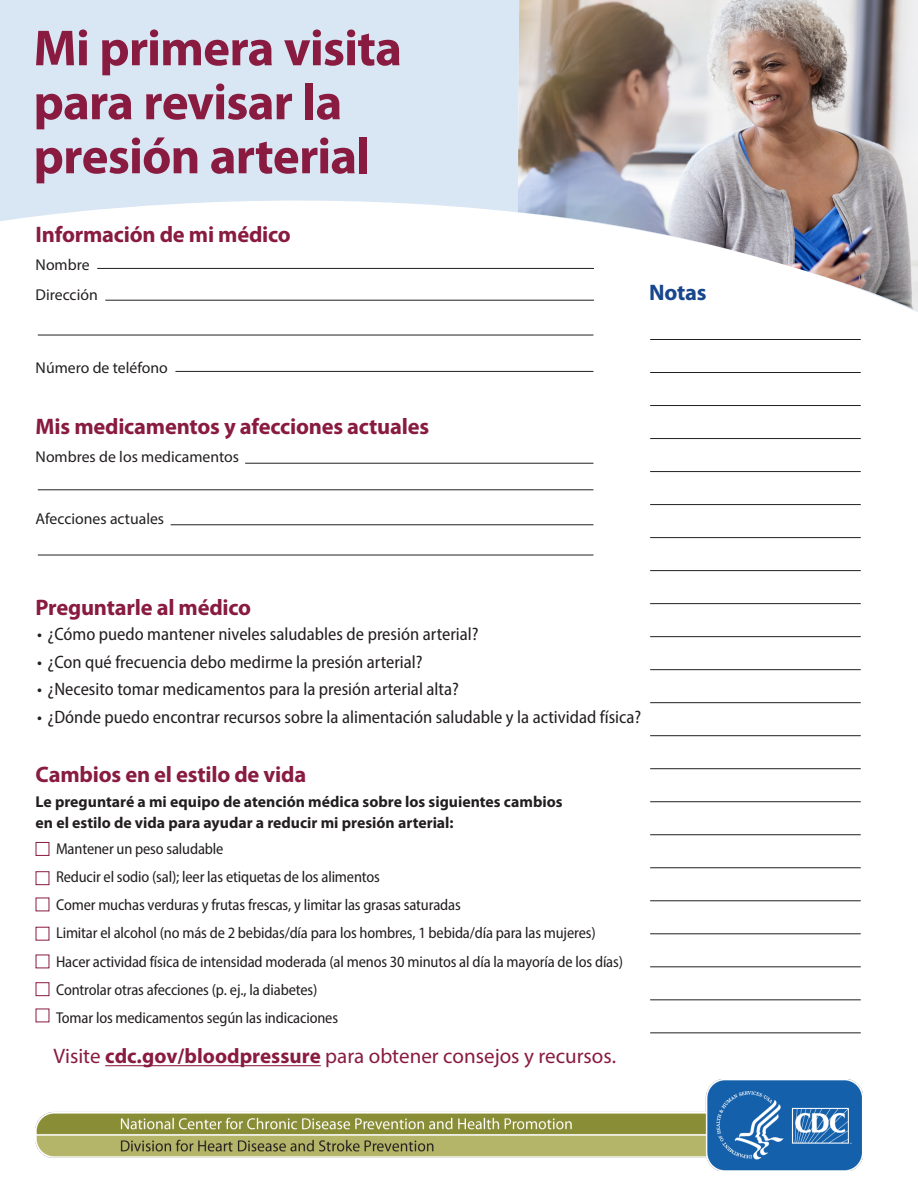
<style>
.page{position:relative;width:918px;height:1188px;background:#fff}
.page>*{position:absolute;margin:0;border:0;box-sizing:border-box;transform-origin:0 0}
.t1{font:700 51px/54px "Myriad Pro";letter-spacing:-.02em;color:#891b40}
.t2{font:700 22.5px "Myriad Pro";letter-spacing:-.01em;color:#891b40}
.t3{font:700 22.5px "Myriad Pro";letter-spacing:-.01em;color:#17468d}
.t4{font:21px "Myriad Pro";color:#891b40}
.t5{font:semi-condensed 18px "Myriad Pro";color:#231f20}
.t6{font:semi-condensed 15.75px "Myriad Pro";letter-spacing:-.01em;color:#231f20}
.t7{font:700 15.75px/21px "Myriad Pro";color:#231f20}
.t8{font:15.75px "Myriad Pro";color:#231f20}
.s1{font-weight:700}
</style>
<div class="page">
<svg style="left:0;top:0;width:518px;height:300px;fill:#d9e6f4"></svg>
<img style="left:518px;top:0;width:400px;height:312px">
<hr style="left:97px;top:268px;width:497px;height:1px;background:#231f20">
<hr style="left:105px;top:300px;width:489px;height:1px;background:#231f20">
<hr style="left:38px;top:335px;width:555px;height:1px;background:#231f20">
<hr style="left:176px;top:371px;width:417px;height:1px;background:#231f20">
<hr style="left:38px;top:489px;width:555px;height:1px;background:#231f20">
<hr style="left:245px;top:463px;width:348px;height:1px;background:#231f20">
<hr style="left:171px;top:524px;width:422px;height:1px;background:#231f20">
<hr style="left:38px;top:555px;width:555px;height:1px;background:#231f20">
<hr style="left:650px;top:603px;width:211px;height:1px;background:#231f20">
<hr style="left:650px;top:471px;width:211px;height:1px;background:#231f20">
<hr style="left:650px;top:735px;width:211px;height:1px;background:#231f20">
<hr style="left:650px;top:933px;width:211px;height:1px;background:#231f20">
<hr style="left:650px;top:405px;width:211px;height:1px;background:#231f20">
<hr style="left:650px;top:669px;width:211px;height:1px;background:#231f20">
<hr style="left:650px;top:867px;width:211px;height:1px;background:#231f20">
<hr style="left:650px;top:537px;width:211px;height:1px;background:#231f20">
<hr style="left:650px;top:801px;width:211px;height:1px;background:#231f20">
<hr style="left:650px;top:999px;width:211px;height:1px;background:#231f20">
<hr style="left:650px;top:372px;width:211px;height:1px;background:#231f20">
<hr style="left:650px;top:636px;width:211px;height:1px;background:#231f20">
<hr style="left:650px;top:504px;width:211px;height:1px;background:#231f20">
<hr style="left:650px;top:768px;width:211px;height:1px;background:#231f20">
<hr style="left:650px;top:966px;width:211px;height:1px;background:#231f20">
<hr style="left:650px;top:438px;width:211px;height:1px;background:#231f20">
<hr style="left:650px;top:702px;width:211px;height:1px;background:#231f20">
<hr style="left:650px;top:900px;width:211px;height:1px;background:#231f20">
<hr style="left:650px;top:570px;width:211px;height:1px;background:#231f20">
<hr style="left:650px;top:834px;width:211px;height:1px;background:#231f20">
<hr style="left:650px;top:1032px;width:211px;height:1px;background:#231f20">
<div style="left:36px;top:842px;width:13px;height:14px;border:1px solid #891b40"></div>
<div style="left:36px;top:871px;width:13px;height:14px;border:1px solid #891b40"></div>
<div style="left:36px;top:982px;width:13px;height:14px;border:1px solid #891b40"></div>
<hr style="left:650px;top:339px;width:211px;height:1px;background:#231f20">
<img style="left:35px;top:1079px;width:828px;height:91px">
<hr style="left:105px;top:1065px;width:216px;height:1px;background:#891b40">
<h1 class="t1" style="left:33px;top:22px;width:370px">Mi primera visita para revisar la presión arterial</h1>
<h2 class="t2" style="left:36px;top:221px;width:257px">Información de mi médico</h2>
<p class="t8" style="left:36px;top:255px;width:55px">Nombre</p>
<p class="t8" style="left:36px;top:285px;width:64px">Dirección</p>
<p class="t8" style="left:36px;top:358px;width:134px">Número de teléfono</p>
<h2 class="t2" style="left:36px;top:414px;width:395px">Mis medicamentos y afecciones actuales</h2>
<p class="t8" style="left:36px;top:447px;width:205px">Nombres de los medicamentos</p>
<p class="t8" style="left:36px;top:509px;width:130px">Afecciones actuales</p>
<h2 class="t3" style="left:649px;top:280px;width:59px">Notas</h2>
<h2 class="t2" style="left:36px;top:594px;width:217px">Preguntarle al médico</h2>
<p class="t5" style="left:37px;top:623px;width:443px">• ¿Cómo puedo mantener niveles saludables de presión arterial?</p>
<p class="t5" style="left:37px;top:651px;width:387px">• ¿Con qué frecuencia debo medirme la presión arterial?</p>
<p class="t5" style="left:37px;top:678px;width:423px">• ¿Necesito tomar medicamentos para la presión arterial alta?</p>
<p class="t5" style="left:37px;top:706px;width:606px">• ¿Dónde puedo encontrar recursos sobre la alimentación saludable y la actividad física?</p>
<h2 class="t2" style="left:36px;top:762px;width:272px">Cambios en el estilo de vida</h2>
<p class="t7" style="left:36px;top:791px;width:529px">Le preguntaré a mi equipo de atención médica sobre los siguientes cambios en el estilo de vida para ayudar a reducir mi presión arterial:</p>
<p class="t6" style="left:56px;top:839px;width:169px">Mantener un peso saludable</p>
<p class="t6" style="left:56px;top:867px;width:326px">Reducir el sodio (sal); leer las etiquetas de los alimentos</p>
<p class="t6" style="left:56px;top:895px;width:406px">Comer muchas verduras y frutas frescas, y limitar las grasas saturadas</p>
<p class="t6" style="left:56px;top:924px;width:541px">Limitar el alcohol (no más de 2 bebidas/día para los hombres, 1 bebida/día para las mujeres)</p>
<p class="t6" style="left:56px;top:952px;width:569px">Hacer actividad física de intensidad moderada (al menos 30 minutos al día la mayoría de los días)</p>
<p class="t6" style="left:56px;top:980px;width:263px">Controlar otras afecciones (p. ej., la diabetes)</p>
<p class="t6" style="left:56px;top:1008px;width:284px">Tomar los medicamentos según las indicaciones</p>
<p class="t4" style="left:53px;top:1043px;width:564px">Visite <span class="s1">cdc.gov/bloodpressure</span> para obtener consejos y recursos.</p>
</div>
